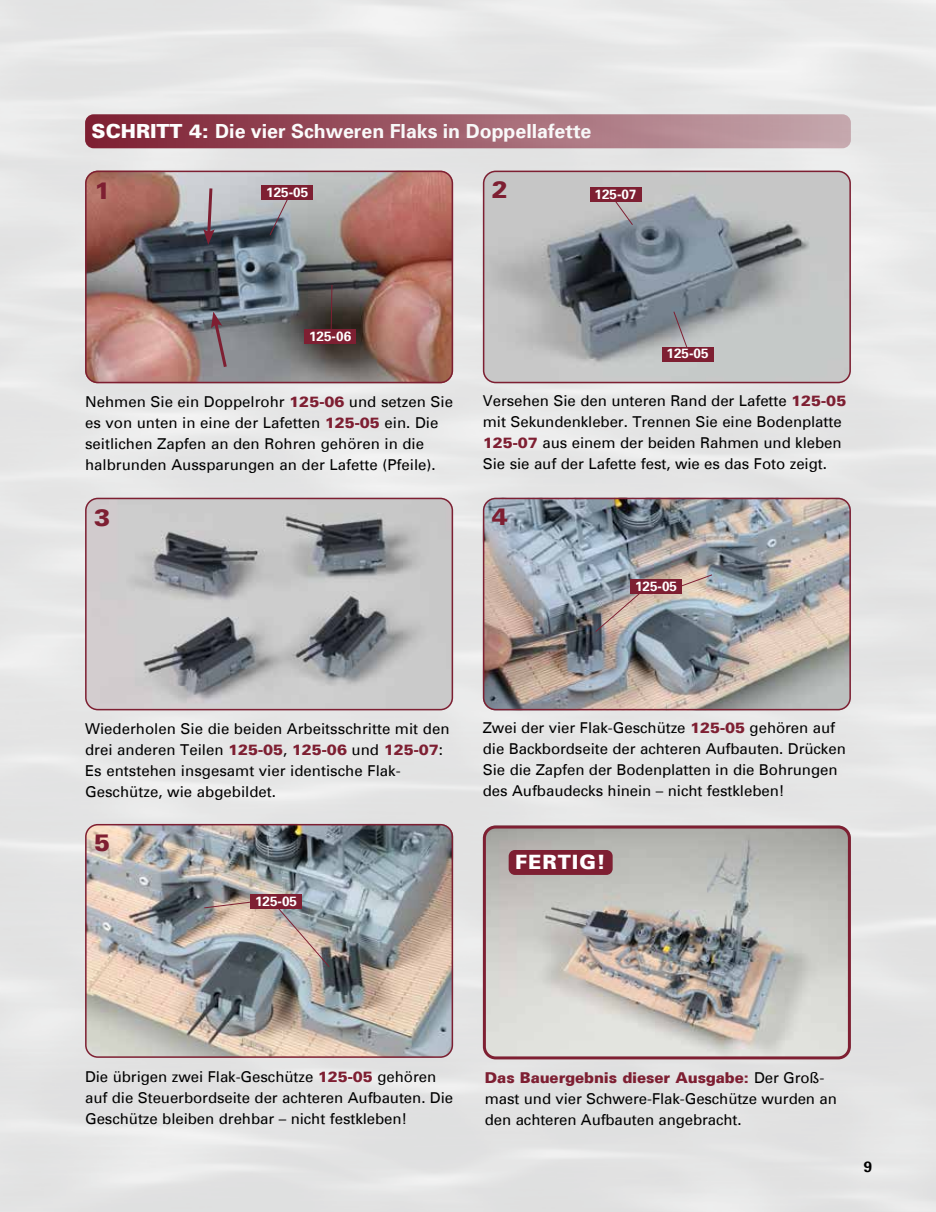
<style>
.page{position:relative;width:936px;height:1212px;background:#fff}
.page>*{position:absolute;margin:0;border:0;box-sizing:border-box;transform-origin:0 0}
.t1{font:900 24px "Univers";color:#7e1f32}
.t2{font:900 19.8px "Univers";letter-spacing:.05em;color:#fff}
.t3{font:700 19.5px "Univers";color:#fff}
.t4{font:15px/21px "Univers";letter-spacing:-.005em;color:#000}
.t5{font:700 15px "Univers";color:#000}
.t6{font:700 13.5px "Univers";color:#fff}
.s1{font-weight:900}
.s2{font-weight:900;color:#7e1f32}
</style>
<div class="page">
<img style="left:0;top:0;width:935px;height:1212px">
<img style="left:483px;top:825px;width:367px;height:234px">
<div style="left:483px;top:825px;width:367px;height:234px;border:3px solid #7e1f32;border-radius:11px"></div>
<img style="left:85px;top:824px;width:368px;height:234px">
<div style="left:85px;top:824px;width:368px;height:234px;border:2px solid #7e1f32;border-radius:12px"></div>
<div style="left:508px;top:850px;width:104px;height:25px;background:#7e1f32;border-radius:6px"></div>
<div style="left:85px;top:114px;width:765px;height:34px;background:linear-gradient(to right,#7e1e32,#c7aab0);border-radius:9px"></div>
<img style="left:483px;top:171px;width:367px;height:212px">
<div style="left:483px;top:171px;width:367px;height:212px;border:2px solid #7e1f32;border-radius:12px"></div>
<img style="left:85px;top:171px;width:368px;height:212px">
<div style="left:85px;top:171px;width:368px;height:212px;border:2px solid #7e1f32;border-radius:12px"></div>
<svg style="left:269px;top:200px;width:20px;height:36px"></svg>
<div style="left:261px;top:185px;width:52px;height:15px;background:#7e1f32"></div>
<svg style="left:673px;top:311px;width:15px;height:36px"></svg>
<div style="left:662px;top:347px;width:51px;height:14px;background:#7e1f32"></div>
<svg style="left:330px;top:284px;width:3px;height:45px"></svg>
<div style="left:304px;top:329px;width:51px;height:15px;background:#7e1f32"></div>
<svg style="left:614px;top:202px;width:19px;height:24px"></svg>
<div style="left:590px;top:187px;width:51px;height:15px;background:#7e1f32"></div>
<img style="left:483px;top:498px;width:367px;height:212px">
<div style="left:483px;top:498px;width:367px;height:212px;border:2px solid #7e1f32;border-radius:12px"></div>
<img style="left:85px;top:498px;width:368px;height:212px">
<div style="left:85px;top:498px;width:368px;height:212px;border:2px solid #7e1f32;border-radius:12px"></div>
<svg style="left:663px;top:574px;width:49px;height:19px"></svg>
<div style="left:630px;top:579px;width:51px;height:15px;background:#7e1f32"></div>
<svg style="left:203px;top:185px;width:12px;height:60px"></svg>
<svg style="left:211px;top:312px;width:18px;height:58px"></svg>
<svg style="left:594px;top:590px;width:49px;height:43px;background:#a89d9b"></svg>
<svg style="left:203px;top:900px;width:47px;height:9px"></svg>
<svg style="left:272px;top:901px;width:58px;height:67px;background:#ada9a6"></svg>
<div style="left:250px;top:894px;width:51px;height:15px;background:#7e1f32"></div>
<h3 class="t3" style="left:92px;top:123px;width:501px"><span class="s1">SCHRITT 4:</span> Die vier Schweren Flaks in Doppellafette</h3>
<h1 class="t1" style="left:94px;top:180px;width:18px">1</h1>
<p class="t6" style="left:266px;top:187px;width:44px">125-05</p>
<h1 class="t1" style="left:492px;top:179px;width:18px">2</h1>
<p class="t6" style="left:594px;top:188px;width:44px">125-07</p>
<p class="t6" style="left:309px;top:331px;width:44px">125-06</p>
<p class="t4" style="left:85px;top:392px;width:369px">Nehmen Sie ein Doppelrohr <span class="s2">125-06</span> und setzen Sie es von unten in eine der Lafetten <span class="s2">125-05</span> ein. Die seitlichen Zapfen an den Rohren gehören in die halbrunden Aussparungen an der Lafette (Pfeile).</p>
<h1 class="t1" style="left:94px;top:507px;width:18px">3</h1>
<p class="t6" style="left:666px;top:348px;width:44px">125-05</p>
<p class="t4" style="left:483px;top:392px;width:365px">Versehen Sie den unteren Rand der Lafette <span class="s2">125-05 </span>mit Sekundenkleber. Trennen Sie eine Bodenplatte <span class="s2">125-07</span> aus einem der beiden Rahmen und kleben Sie sie auf der Lafette fest, wie es das Foto zeigt.</p>
<h1 class="t1" style="left:492px;top:506px;width:18px">4</h1>
<p class="t6" style="left:635px;top:581px;width:44px">125-05</p>
<p class="t4" style="left:85px;top:719px;width:366px">Wiederholen Sie die beiden Arbeitsschritte mit den drei anderen Teilen <span class="s2">125-05</span>, <span class="s2">125-06</span> und <span class="s2">125-07</span>:<br>Es entstehen insgesamt vier identische Flak-Geschütze, wie abgebildet.</p>
<h1 class="t1" style="left:94px;top:832px;width:18px">5</h1>
<p class="t6" style="left:255px;top:895px;width:44px">125-05</p>
<p class="t4" style="left:483px;top:719px;width:364px">Zwei der vier Flak-Geschütze <span class="s2">125-05</span> gehören auf die Backbordseite der achteren Aufbauten. Drücken Sie die Zapfen der Bodenplatten in die Bohrungen des Aufbaudecks hinein – nicht festkleben!</p>
<h2 class="t2" style="left:515px;top:853px;width:92px">FERTIG!</h2>
<p class="t4" style="left:85px;top:1067px;width:369px">Die übrigen zwei Flak-Geschütze <span class="s2">125-05</span> gehören auf die Steuerbordseite der achteren Aufbauten. Die<br>Geschütze bleiben drehbar – nicht festkleben!</p>
<p class="t4" style="left:485px;top:1069px;width:353px"><span class="s2">Das Bauergebnis dieser Ausgabe:</span> Der Groß&shy;mast und vier Schwere-Flak-Geschütze wurden an den achteren Aufbauten angebracht.</p>
<p class="t5" style="left:863px;top:1160px;width:10px">9</p>
</div>
